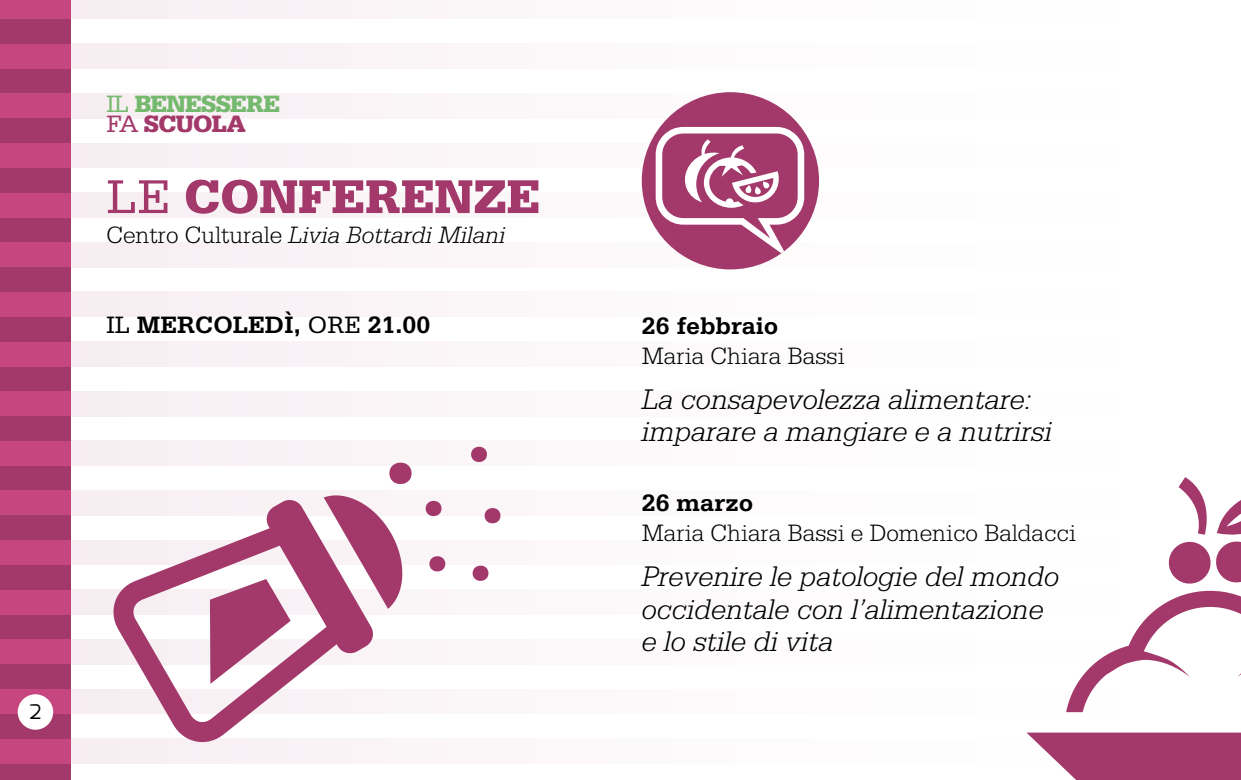
<style>
.page{position:relative;width:1241px;height:780px;background:#fff}
.page>*{position:absolute;margin:0;border:0;box-sizing:border-box;transform-origin:0 0}
.t1{font:900 50px "Serifa";color:#a3396a}
.t2{font:italic 300 30px/32.5px "Serifa";color:#000}
.t3{font:300 25px "Serifa";color:#000}
.t4{font:700 25px "Serifa";color:#000}
.t5{font:italic 300 25px "Serifa";color:#000}
.t6{font:900 25px/20px "Serifa";letter-spacing:-.03em;color:#75b96e}
.t7{font:20px "Exo";color:#000}
.s1{font-weight:400}
.s2{font-weight:400;color:#a3396a}
.s3{color:#a3396a}
.s4{font-style:normal}
</style>
<div class="page">
<div style="left:0;top:0;width:1240px;height:19px;background:#fcf9fb"></div>
<div style="left:0;top:44px;width:1240px;height:25px;background:#fcf9fb"></div>
<div style="left:0;top:93px;width:1240px;height:25px;background:#fcf8fa"></div>
<div style="left:0;top:143px;width:1240px;height:25px;background:#fcf8fa"></div>
<div style="left:0;top:193px;width:1240px;height:24px;background:#fcf8fa"></div>
<div style="left:0;top:242px;width:1240px;height:25px;background:#fcf8fa"></div>
<div style="left:0;top:292px;width:1240px;height:25px;background:#fcf9fb"></div>
<div style="left:0;top:341px;width:1240px;height:25px;background:#fcf9fb"></div>
<div style="left:0;top:391px;width:1240px;height:25px;background:#fcf9fb"></div>
<div style="left:0;top:441px;width:1240px;height:24px;background:#fcf9fb"></div>
<div style="left:0;top:490px;width:1240px;height:25px;background:#fdfafb"></div>
<div style="left:0;top:540px;width:1240px;height:25px;background:#fdfafc"></div>
<div style="left:0;top:589px;width:1240px;height:25px;background:#fdfafc"></div>
<div style="left:0;top:639px;width:1240px;height:25px;background:#fdfafb"></div>
<div style="left:0;top:689px;width:1240px;height:24px;background:#fdfafb"></div>
<div style="left:0;top:738px;width:1240px;height:25px;background:#fcf8fa"></div>
<div style="left:0;top:0;width:71px;height:780px;background:#a3396a"></div>
<div style="left:0;top:0;width:71px;height:19px;background:#c64680"></div>
<div style="left:0;top:44px;width:71px;height:25px;background:#c64680"></div>
<div style="left:0;top:93px;width:71px;height:25px;background:#c64680"></div>
<div style="left:0;top:143px;width:71px;height:25px;background:#c64680"></div>
<div style="left:0;top:193px;width:71px;height:24px;background:#c64680"></div>
<div style="left:0;top:242px;width:71px;height:25px;background:#c64680"></div>
<div style="left:0;top:292px;width:71px;height:25px;background:#c64680"></div>
<div style="left:0;top:341px;width:71px;height:25px;background:#c64680"></div>
<div style="left:0;top:391px;width:71px;height:25px;background:#c64680"></div>
<div style="left:0;top:441px;width:71px;height:24px;background:#c64680"></div>
<div style="left:0;top:490px;width:71px;height:25px;background:#c64680"></div>
<div style="left:0;top:540px;width:71px;height:25px;background:#c64680"></div>
<div style="left:0;top:589px;width:71px;height:25px;background:#c64680"></div>
<div style="left:0;top:639px;width:71px;height:25px;background:#c64680"></div>
<div style="left:0;top:689px;width:71px;height:24px;background:#c64680"></div>
<div style="left:0;top:738px;width:71px;height:25px;background:#c64680"></div>
<svg style="left:1026px;top:732px;width:214px;height:48px;background:#af527d"></svg>
<svg style="left:1066px;top:477px;width:174px;height:235px"></svg>
<svg style="left:112px;top:498px;width:263px;height:245px"></svg>
<svg style="left:210px;top:579px;width:80px;height:104px"></svg>
<svg style="left:324px;top:462px;width:88px;height:146px"></svg>
<svg style="left:425px;top:500px;width:17px;height:17px"></svg>
<svg style="left:471px;top:446px;width:16px;height:16px"></svg>
<svg style="left:429px;top:556px;width:16px;height:16px"></svg>
<svg style="left:484px;top:508px;width:17px;height:16px"></svg>
<svg style="left:472px;top:565px;width:17px;height:16px"></svg>
<div style="left:641px;top:92px;width:178px;height:177px;background:#a3396a;border-radius:50%"></div>
<svg style="left:655px;top:127px;width:149px;height:131px"></svg>
<div style="left:18px;top:694px;width:35px;height:35px;background:#fff;border-radius:50%"></div>
<p class="t7" style="left:29px;top:699px;width:13px">2</p>
<p class="t6" style="left:106px;top:93px;width:175px"><span class="s1">IL</span> BENESSERE<br><span class="s2">FA</span> <span class="s3">SCUOLA</span></p>
<h1 class="t1" style="left:106px;top:167px;width:435px"><span class="s1">LE</span> CONFERENZE</h1>
<p class="t5" style="left:106px;top:221px;width:401px"><span class="s4">Centro Culturale</span> Livia Bottardi Milani</p>
<p class="t4" style="left:106px;top:310px;width:325px"><span class="s1">IL</span> mercoledì, <span class="s1">ORE</span> 21.00</p>
<p class="t4" style="left:641px;top:311px;width:138px">26 febbraio</p>
<p class="t3" style="left:641px;top:341px;width:204px">Maria Chiara Bassi</p>
<p class="t2" style="left:641px;top:382px;width:412px">La consapevolezza alimentare: imparare a mangiare e a nutrirsi</p>
<p class="t4" style="left:641px;top:488px;width:113px">26 marzo</p>
<p class="t3" style="left:641px;top:519px;width:436px">Maria Chiara Bassi e Domenico Baldacci</p>
<p class="t2" style="left:641px;top:560px;width:419px">Prevenire le patologie del mondo occidentale con l’alimentazione e lo stile di vita</p>
</div>
